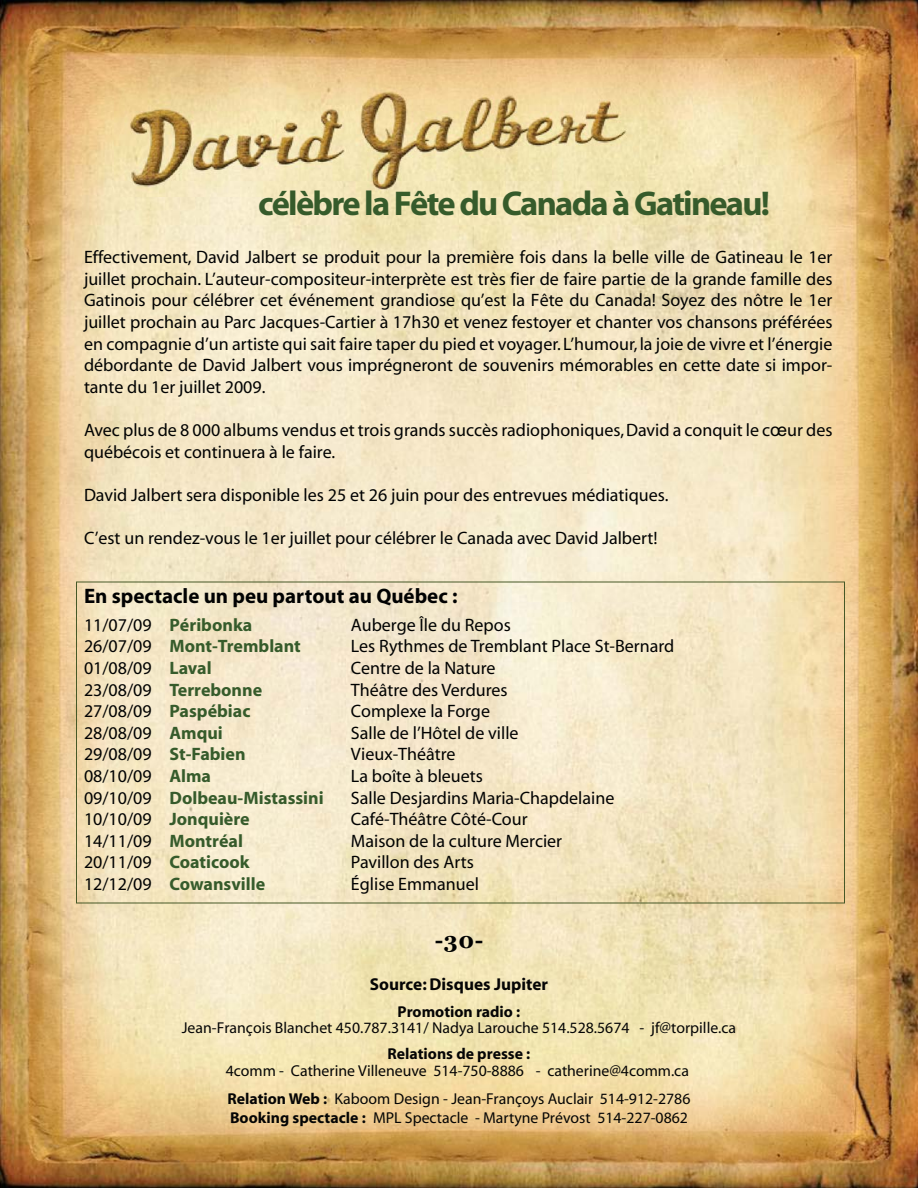
<style>
.page{position:relative;width:918px;height:1188px;background:#fff}
.page>*{position:absolute;margin:0;border:0;box-sizing:border-box;transform-origin:0 0}
.t1{font:700 34.5px "Myriad";letter-spacing:-.05em;color:#365b2b}
.t2{font:700 22.5px "Georgia";color:#010202}
.t3{font:700 21px "Myriad";color:#010202}
.t4{font:18px/21.6px "Myriad";color:#010202;text-align:justify}
.t5{font:700 18px/21.6px "Myriad";color:#365b2b}
.t6{font:700 17.25px "Myriad";color:#050505}
.t7{font:15.75px/27.9px "Myriad";color:#050505}
.t8{font:700 15.75px "Myriad";color:#050505}
.s1{font-family:"Arial"}
.s2{font-weight:700}
</style>
<div class="page">
<img style="left:0;top:0;width:918px;height:1188px">
<img style="left:114px;top:77px;width:525px;height:119px">
<h1 class="t1" style="left:258px;top:191px;width:514px">célèbre la Fête du Canada à Gatineau!</h1>
<p class="t4" style="left:84px;top:248px;width:750px">Effectivement, David Jalbert se produit pour la première fois dans la belle ville de Gatineau le 1er juillet prochain. L’auteur-compositeur-interprète est très fier de faire partie de la grande famille des Gatinois pour célébrer cet événement grandiose qu’est la Fête du Canada! Soyez des nôtre le 1er juillet prochain au Parc Jacques-Cartier à 17h30 et venez festoyer et chanter vos chansons préférées en compagnie d’un artiste qui sait faire taper du pied et voyager. L’humour, la joie de vivre et l’énergie débordante de David Jalbert vous imprégneront de souvenirs mémorables en cette date si impor&shy;tante du 1er juillet 2009.</p>
<p class="t4" style="left:84px;top:421px;width:750px">Avec plus de 8 000 albums vendus et trois grands succès radiophoniques, David a conquit le c<span class="s1">œ</span>ur des québécois et continuera à le faire.</p>
<p class="t4" style="left:84px;top:485px;width:586px">David Jalbert sera disponible les 25 et 26 juin pour des entrevues médiatiques.</p>
<p class="t4" style="left:84px;top:529px;width:575px">C’est un rendez-vous le 1er juillet pour célébrer le Canada avec David Jalbert!</p>
<p class="t3" style="left:84px;top:588px;width:375px">En spectacle un peu partout au Québec :</p>
<p class="t4" style="left:84px;top:615px;width:69px">11/07/09<br>26/07/09<br>01/08/09<br>23/08/09<br>27/08/09<br>28/08/09<br>29/08/09<br>08/10/09<br>09/10/09<br>10/10/09<br>14/11/09<br>20/11/09<br>12/12/09</p>
<p class="t5" style="left:170px;top:615px;width:156px">Péribonka<br>Mont-Tremblant<br>Laval<br>Terrebonne<br>Paspébiac<br>Amqui<br>St-Fabien<br>Alma<br>Dolbeau-Mistassini<br>Jonquière<br>Montréal<br>Coaticook<br>Cowansville</p>
<p class="t4" style="left:351px;top:615px;width:325px;text-align:left">Auberge Île du Repos<br>Les Rythmes de Tremblant Place St-Bernard<br>Centre de la Nature<br>Théâtre des Verdures<br>Complexe la Forge<br>Salle de l’Hôtel de ville<br>Vieux-Théâtre<br>La boîte à bleuets<br>Salle Desjardins Maria-Chapdelaine<br>Café-Théâtre Côté-Cour<br>Maison de la culture Mercier<br>Pavillon des Arts<br>Église Emmanuel</p>
<p class="t2" style="left:435px;top:927px;width:50px">-30-</p>
<p class="t6" style="left:370px;top:978px;width:180px">Source: Disques Jupiter</p>
<p class="t8" style="left:398px;top:1005px;width:124px">Promotion radio :</p>
<p class="t7" style="left:182px;top:1015px;width:556px">Jean-François Blanchet 450.787.3141/ Nadya Larouche 514.528.5674 - jf@torpille.ca</p>
<p class="t8" style="left:388px;top:1048px;width:144px">Relations de presse :</p>
<p class="t7" style="left:226px;top:1058px;width:466px">4comm - Catherine Villeneuve 514-750-8886 - catherine@4comm.ca<br><span class="s2">Relation Web :</span> Kaboom Design - Jean-Françoys Auclair 514-912-2786</p>
<p class="t7" style="left:230px;top:1105px;width:459px"><span class="s2">Booking spectacle :</span> MPL Spectacle - Martyne Prévost 514-227-0862</p>
</div>
